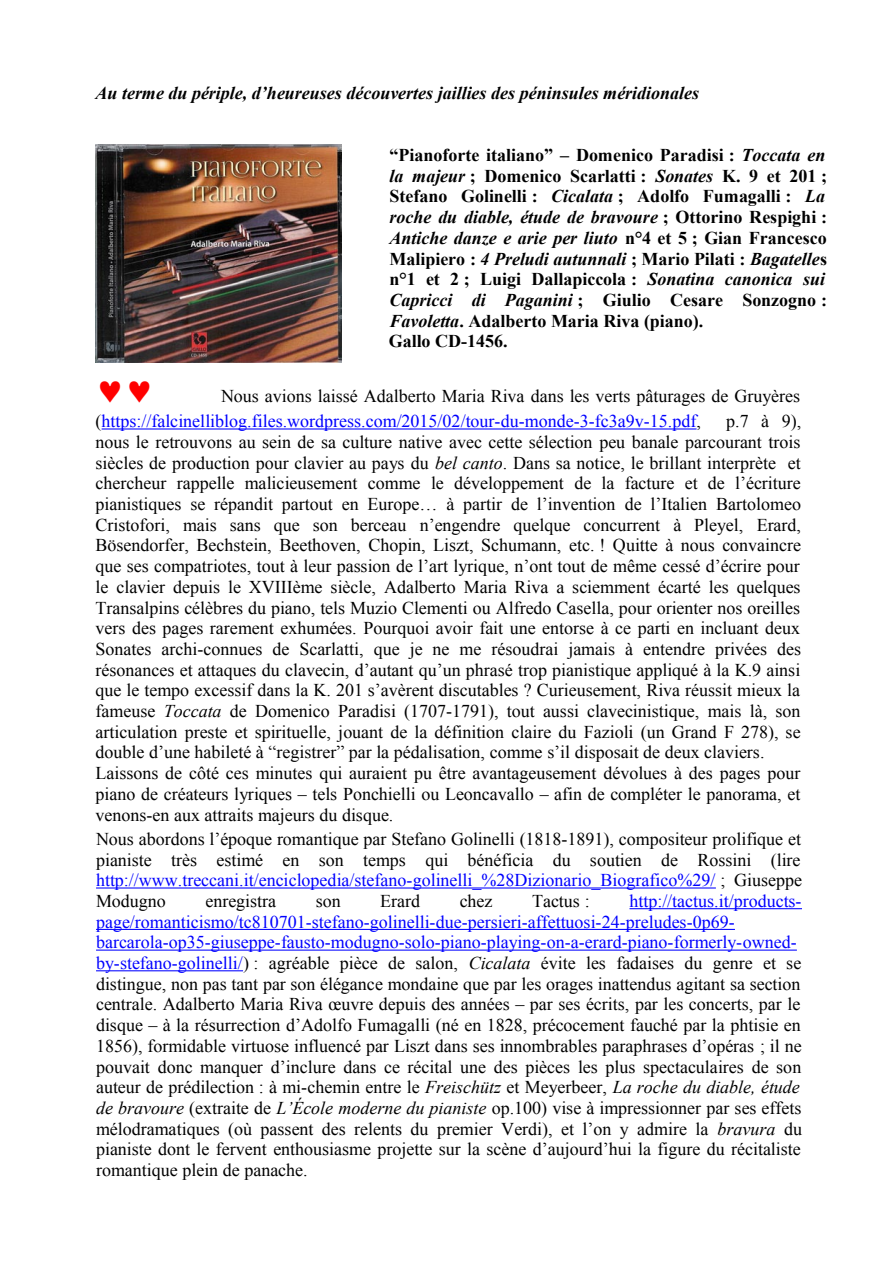
<style>
.page{position:relative;width:893px;height:1263px;background:#fff}
.page>*{position:absolute;margin:0;border:0;box-sizing:border-box;transform-origin:0 0}
.t1{font:18px/20.7px "Times New Roman";color:#000}
.t2{font:700 18px/20.7px "Times New Roman";color:#000}
.t3{font:18px/25.3px "Times New Roman";color:#00f}
.t4{font:italic 700 18px "Times New Roman";color:#000}
.s1{font-style:italic}
.s2{color:#000}
.s3{color:#00f}
</style>
<div class="page">
<img style="left:95px;top:144px;width:246px;height:218px">
<hr style="left:102px;top:428px;width:595px;height:1px;background:#00f">
<hr style="left:96px;top:887px;width:620px;height:1px;background:#00f">
<hr style="left:629px;top:908px;width:173px;height:1px;background:#00f">
<hr style="left:96px;top:929px;width:639px;height:1px;background:#00f">
<hr style="left:96px;top:949px;width:701px;height:2px;background:#00f">
<hr style="left:96px;top:970px;width:147px;height:1px;background:#00f">
<p class="t4" style="left:96px;top:83px;width:605px">Au terme du périple, d’heureuses découvertes jaillies des péninsules méridionales</p>
<p class="t2" style="left:389px;top:145px;width:440px">“Pianoforte italiano” – Domenico Paradisi : <span class="s1">Toccata en la majeur</span> ; Domenico Scarlatti : <span class="s1">Sonates</span> K. 9 et 201 ; Stefano Golinelli : <span class="s1">Cicalata</span> ; Adolfo Fumagalli : <span class="s1">La roche du diable, étude de bravoure</span> ; Ottorino Respighi :<br><span class="s1">Antiche danze e arie per liuto</span> n°4 et 5 ; Gian Francesco Malipiero : <span class="s1">4 Preludi autunnali</span> ; Mario Pilati : <span class="s1">Bagatelle</span>s n°1 et 2 ; Luigi Dallapiccola : <span class="s1">Sonatina canonica sui Capricci di Paganini</span> ; Giulio Cesare Sonzogno :<br><span class="s1">Favoletta</span>. Adalberto Maria Riva (piano).<br>Gallo CD-1456.</p>
<p class="t3" style="left:96px;top:383px;width:706px;text-indent:125px"><span class="s2">Nous avions laissé Adalberto Maria Riva dans les verts pâturages de Gruyères (</span>https://falcinelliblog.files.wordpress.com/2015/02/tour-du-monde-3-fc3a9v-15.pdf<span class="s2">,</span></p>
<p class="t1" style="left:96px;top:411px;width:707px;text-indent:631px">p.7 à 9), nous le retrouvons au sein de sa culture native avec cette sélection peu banale parcourant trois siècles de production pour clavier au pays du <span class="s1">bel canto</span>. Dans sa notice, le brillant interprète et chercheur rappelle malicieusement comme le développement de la facture et de l’écriture pianistiques se répandit partout en Europe… à partir de l’invention de l’Italien Bartolomeo Cristofori, mais sans que son berceau n’engendre quelque concurrent à Pleyel, Erard, Bösendorfer, Bechstein, Beethoven, Chopin, Liszt, Schumann, etc. ! Quitte à nous convaincre que ses compatriotes, tout à leur passion de l’art lyrique, n’ont tout de même cessé d’écrire pour le clavier depuis le XVIIIème siècle, Adalberto Maria Riva a sciemment écarté les quelques Transalpins célèbres du piano, tels Muzio Clementi ou Alfredo Casella, pour orienter nos oreilles vers des pages rarement exhumées. Pourquoi avoir fait une entorse à ce parti en incluant deux Sonates archi-connues de Scarlatti, que je ne me résoudrai jamais à entendre privées des résonances et attaques du clavecin, d’autant qu’un phrasé trop pianistique appliqué à la K.9 ainsi que le tempo excessif dans la K. 201 s’avèrent discutables ? Curieusement, Riva réussit mieux la fameuse <span class="s1">Toccata</span> de Domenico Paradisi (1707-1791), tout aussi clavecinistique, mais là, son articulation preste et spirituelle, jouant de la définition claire du Fazioli (un Grand F 278), se double d’une habileté à “registrer” par la pédalisation, comme s’il disposait de deux claviers.<br>Laissons de côté ces minutes qui auraient pu être avantageusement dévolues à des pages pour piano de créateurs lyriques – tels Ponchielli ou Leoncavallo – afin de compléter le panorama, et venons-en aux attraits majeurs du disque.</p>
<p class="t1" style="left:96px;top:828px;width:707px;text-align:justify">Nous abordons l’époque romantique par Stefano Golinelli (1818-1891), compositeur prolifique et pianiste très estimé en son temps qui bénéficia du soutien de Rossini (lire <span class="s3">http://www.treccani.it/enciclopedia/stefano-golinelli_%28Dizionario_Biografico%29/</span> ; Giuseppe Modugno</p>
<p class="t1" style="left:96px;top:890px;width:707px;text-indent:533px"><span class="s3">http://tactus.it/products&shy;page/romanticismo/tc810701-stefano-golinelli-due-persieri-affettuosi-24-preludes-0p69- barcarola-op35-giuseppe-fausto-modugno-solo-piano-playing-on-a-erard-piano-formerly-owned&shy;by-stefano-golinelli/</span>) : agréable pièce de salon, <span class="s1">Cicalata</span> évite les fadaises du genre et se distingue, non pas tant par son élégance mondaine que par les orages inattendus agitant sa section centrale. Adalberto Maria Riva œuvre depuis des années – par ses écrits, par les concerts, par le disque – à la résurrection d’Adolfo Fumagalli (né en 1828, précocement fauché par la phtisie en 1856), formidable virtuose influencé par Liszt dans ses innombrables paraphrases d’opéras ; il ne pouvait donc manquer d’inclure dans ce récital une des pièces les plus spectaculaires de son auteur de prédilection : à mi-chemin entre le <span class="s1">Freischütz</span> et Meyerbeer, <span class="s1">La roche du diable, étude de bravoure</span> (extraite de <span class="s1">L’École moderne du pianiste</span> op.100) vise à impressionner par ses effets mélodramatiques (où passent des relents du premier Verdi), et l’on y admire la <span class="s1">bravura</span> du pianiste dont le fervent enthousiasme projette sur la scène d’aujourd’hui la figure du récitaliste romantique plein de panache.</p>
<p class="t1" style="left:205px;top:890px;width:72px">enregistra</p>
<p class="t1" style="left:316px;top:890px;width:26px">son</p>
<p class="t1" style="left:380px;top:890px;width:41px">Erard</p>
<p class="t1" style="left:460px;top:890px;width:34px">chez</p>
<p class="t1" style="left:532px;top:890px;width:59px">Tactus :</p>
</div>
